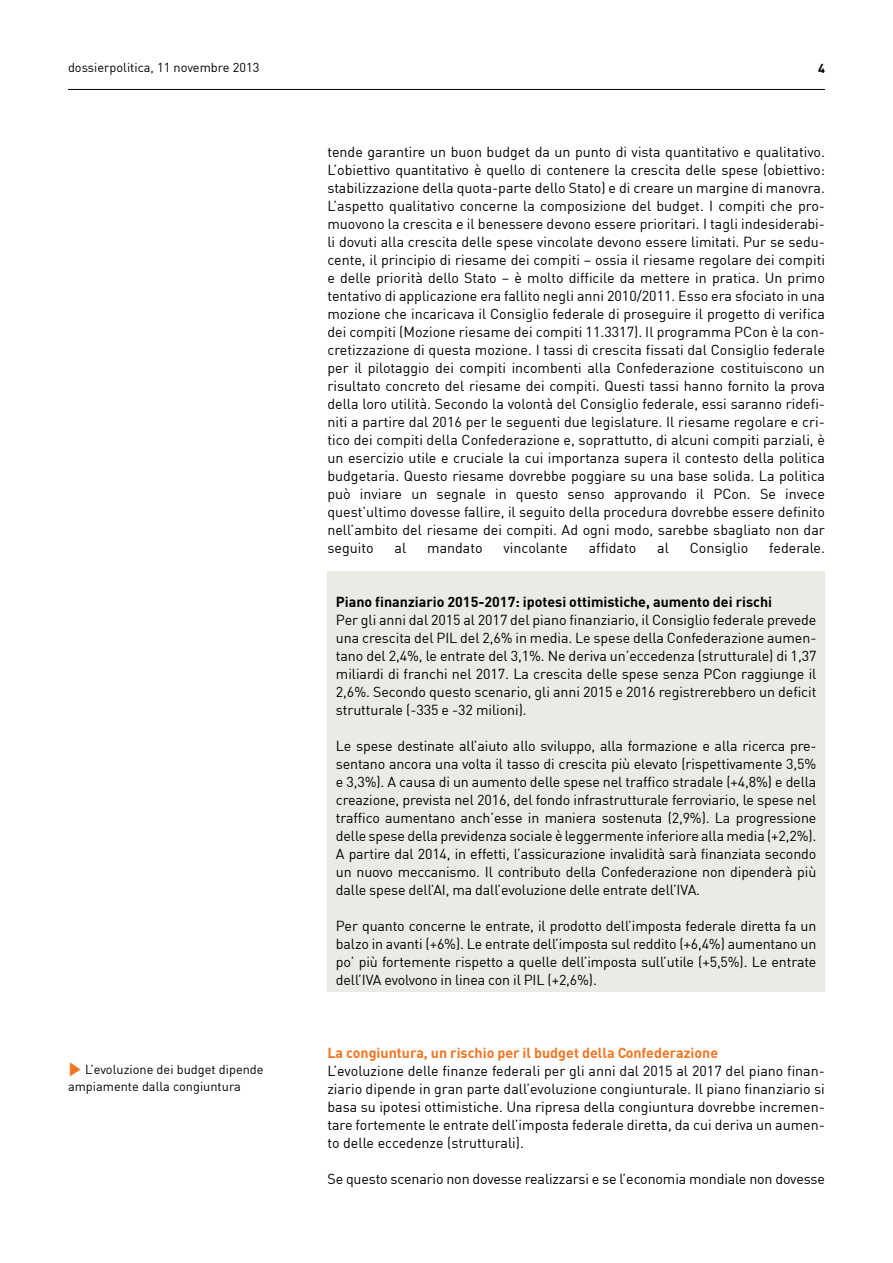
<style>
.page{position:relative;width:893px;height:1263px;background:#fff}
.page>*{position:absolute;margin:0;border:0;box-sizing:border-box;transform-origin:0 0}
.t1{font:14.25px/18px "DIN";letter-spacing:-.01em;color:#000;text-align:justify}
.t2{font:700 14.25px "DIN";color:#000}
.t3{font:700 14.25px "DIN";color:#f47421}
.t4{font:12.75px/16.5px "DIN";color:#000}
.t5{font:700 12.75px "DIN";color:#000}
.s1{color:#f47421}
</style>
<div class="page">
<hr style="left:68px;top:89px;width:757px;height:1px;background:#000">
<div style="left:327px;top:571px;width:498px;height:421px;background:#ebebe5"></div>
<p class="t4" style="left:68px;top:59px;width:193px">dossierpolitica, 11 novembre 2013</p>
<p class="t5" style="left:818px;top:60px;width:8px">4</p>
<p class="t4" style="left:68px;top:1061px;width:197px"><span class="s1">✓</span> L’evoluzione dei budget dipende ampiamente dalla congiuntura</p>
<p class="t1" style="left:327px;top:143px;width:499px">tende garantire un buon budget da un punto di vista quantitativo e qualitativo.<br>L’obiettivo quantitativo è quello di contenere la crescita delle spese (obiettivo: stabilizzazione della quota-parte dello Stato) e di creare un margine di manovra.<br>L’aspetto qualitativo concerne la composizione del budget. I compiti che pro&shy;muovono la crescita e il benessere devono essere prioritari. I tagli indesiderabi&shy;li dovuti alla crescita delle spese vincolate devono essere limitati. Pur se sedu&shy;cente, il principio di riesame dei compiti – ossia il riesame regolare dei compiti e delle priorità dello Stato – è molto difficile da mettere in pratica. Un primo tentativo di applicazione era fallito negli anni 2010/2011. Esso era sfociato in una mozione che incaricava il Consiglio federale di proseguire il progetto di verifica dei compiti (Mozione riesame dei compiti 11.3317). Il programma PCon è la con&shy;cretizzazione di questa mozione. I tassi di crescita fissati dal Consiglio federale per il pilotaggio dei compiti incombenti alla Confederazione costituiscono un risultato concreto del riesame dei compiti. Questi tassi hanno fornito la prova della loro utilità. Secondo la volontà del Consiglio federale, essi saranno ridefi&shy;niti a partire dal 2016 per le seguenti due legislature. Il riesame regolare e cri&shy;tico dei compiti della Confederazione e, soprattutto, di alcuni compiti parziali, è un esercizio utile e cruciale la cui importanza supera il contesto della politica budgetaria. Questo riesame dovrebbe poggiare su una base solida. La politica può inviare un segnale in questo senso approvando il PCon. Se invece quest’ultimo dovesse fallire, il seguito della procedura dovrebbe essere definito nell’ambito del riesame dei compiti. Ad ogni modo, sarebbe sbagliato non dar seguito</p>
<p class="t1" style="left:394px;top:539px;width:13px">al</p>
<p class="t1" style="left:427px;top:539px;width:57px">mandato</p>
<p class="t1" style="left:504px;top:539px;width:66px">vincolante</p>
<p class="t1" style="left:589px;top:539px;width:49px">affidato</p>
<p class="t1" style="left:657px;top:539px;width:13px">al</p>
<p class="t1" style="left:690px;top:539px;width:60px">Consiglio</p>
<p class="t1" style="left:769px;top:539px;width:57px">federale.</p>
<p class="t2" style="left:336px;top:592px;width:438px">Piano finanziario 2015-2017: ipotesi ottimistiche, aumento dei rischi</p>
<p class="t1" style="left:336px;top:610px;width:482px">Per gli anni dal 2015 al 2017 del piano finanziario, il Consiglio federale prevede una crescita del PIL del 2,6% in media. Le spese della Confederazione aumen&shy;tano del 2,4%, le entrate del 3,1%. Ne deriva un’eccedenza (strutturale) di 1,37 miliardi di franchi nel 2017. La crescita delle spese senza PCon raggiunge il 2,6%. Secondo questo scenario, gli anni 2015 e 2016 registrerebbero un deficit strutturale (-335 e -32 milioni).</p>
<p class="t1" style="left:336px;top:736px;width:482px">Le spese destinate all’aiuto allo sviluppo, alla formazione e alla ricerca pre&shy;sentano ancora una volta il tasso di crescita più elevato (rispettivamente 3,5% e 3,3%). A causa di un aumento delle spese nel traffico stradale (+4,8%) e della creazione, prevista nel 2016, del fondo infrastrutturale ferroviario, le spese nel traffico aumentano anch’esse in maniera sostenuta (2,9%). La progressione delle spese della previdenza sociale è leggermente inferiore alla media (+2,2%).<br>A partire dal 2014, in effetti, l’assicurazione invalidità sarà finanziata secondo un nuovo meccanismo. Il contributo della Confederazione non dipenderà più dalle spese dell’AI, ma dall’evoluzione delle entrate dell’IVA.</p>
<p class="t1" style="left:336px;top:916px;width:482px">Per quanto concerne le entrate, il prodotto dell’imposta federale diretta fa un balzo in avanti (+6%). Le entrate dell’imposta sul reddito (+6,4%) aumentano un po’ più fortemente rispetto a quelle dell’imposta sull’utile (+5,5%). Le entrate dell’IVA evolvono in linea con il PIL (+2,6%).</p>
<p class="t3" style="left:327px;top:1043px;width:392px">La congiuntura, un rischio per il budget della Confederazione</p>
<p class="t1" style="left:327px;top:1061px;width:499px">L’evoluzione delle finanze federali per gli anni dal 2015 al 2017 del piano finan&shy;ziario dipende in gran parte dall’evoluzione congiunturale. Il piano finanziario si basa su ipotesi ottimistiche. Una ripresa della congiuntura dovrebbe incremen&shy;tare fortemente le entrate dell’imposta federale diretta, da cui deriva un aumen&shy;to delle eccedenze (strutturali).</p>
<p class="t1" style="left:327px;top:1169px;width:499px">Se questo scenario non dovesse realizzarsi e se l’economia mondiale non dovesse</p>
</div>
